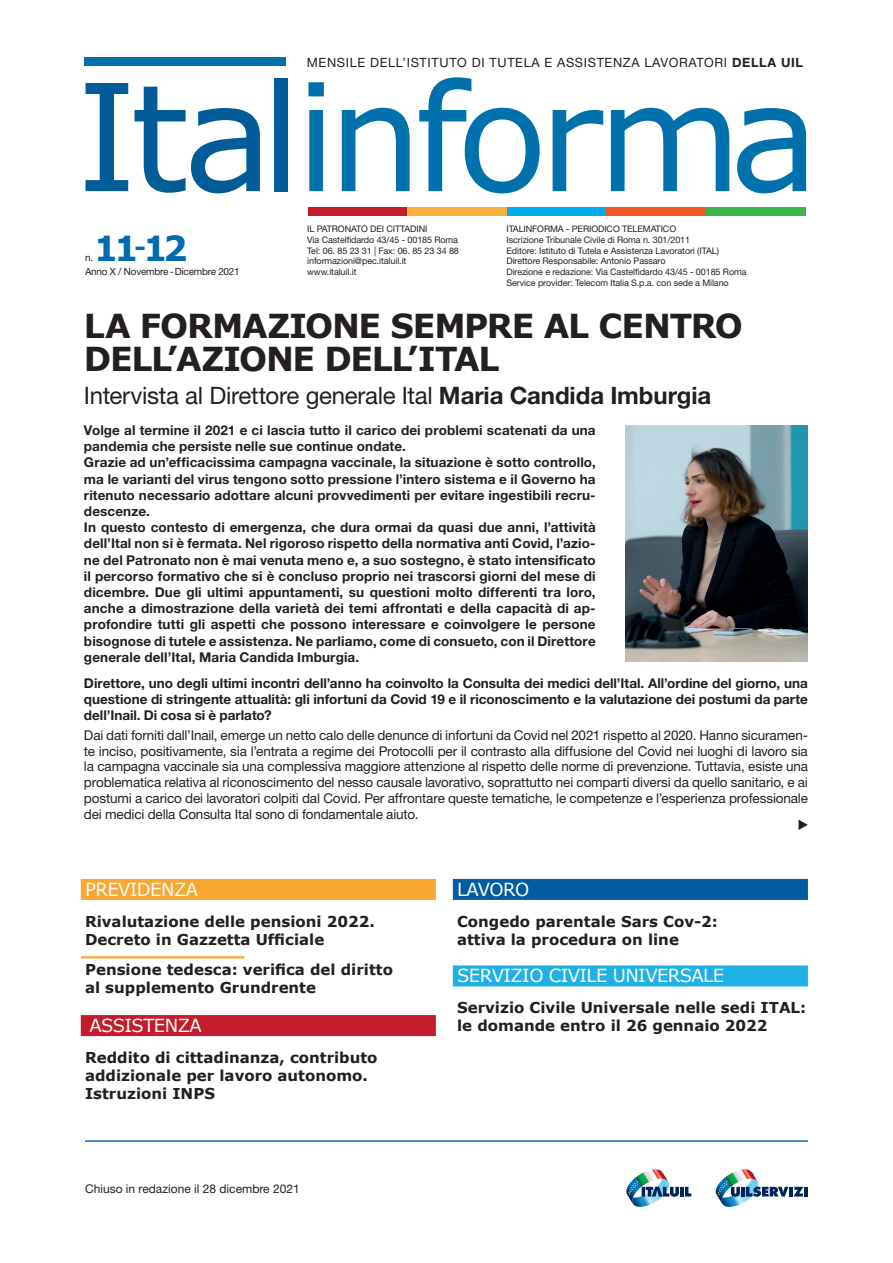
<style>
.page{position:relative;width:893px;height:1263px;background:#fff}
.page>*{position:absolute;margin:0;border:0;box-sizing:border-box;transform-origin:0 0}
.t1{font:148.8px "Verdana";letter-spacing:-.055em;color:#0071ad}
.t2{font:700 34.5px "Verdana";color:#006caf}
.t3{font:700 33px/33px "Verdana";letter-spacing:-.035em;color:#231f20}
.t4{font:24px "Helvetica Neue LT Std";letter-spacing:-.015em;color:#231f20}
.t5{font:18px "Verdana";letter-spacing:-.03em;color:#fff}
.t6{font:700 15px/18px "Verdana";color:#231f20}
.t7{font:700 13.5px/16.2px "Helvetica Neue LT Std";letter-spacing:.01em;color:#231f20}
.t8{font:13.5px/15.8px "Helvetica Neue LT Std";letter-spacing:-.01em;color:#231f20;text-align:justify}
.t9{font:12.75px "Helvetica Neue LT Std";letter-spacing:.05em;color:#231f20}
.t10{font:9.9px "Helvetica Neue LT Std";letter-spacing:-.02em;color:#231f20}
.t11{font:9px/10.8px "Helvetica Neue LT Std";letter-spacing:-.01em;color:#231f20}
.s1{font-weight:700}
.s2{color:#015c97}
.s3{font-size:24px}
</style>
<div class="page">
<img style="left:716px;top:1185px;width:2px;height:12px">
<svg style="left:718px;top:1169px;width:90px;height:38px"></svg>
<svg style="left:627px;top:1169px;width:64px;height:38px"></svg>
<hr style="left:85px;top:1140px;width:723px;height:2px;background:#006caf">
<div style="left:85px;top:57px;width:201px;height:8px;background:#0071ad"></div>
<div style="left:308px;top:207px;width:99px;height:8px;background:#c51c2b"></div>
<div style="left:407px;top:207px;width:100px;height:8px;background:#fbb03f"></div>
<div style="left:507px;top:207px;width:99px;height:8px;background:#00aeef"></div>
<div style="left:606px;top:207px;width:100px;height:8px;background:#f15929"></div>
<div style="left:706px;top:207px;width:100px;height:8px;background:#3ab54a"></div>
<svg style="left:798px;top:820px;width:10px;height:10px"></svg>
<div style="left:81px;top:879px;width:355px;height:21px;background:#faa633"></div>
<hr style="left:81px;top:956px;width:163px;height:2px;background:#faa633">
<div style="left:81px;top:1015px;width:355px;height:21px;background:#c51c2b"></div>
<div style="left:453px;top:879px;width:355px;height:21px;background:#015ca3"></div>
<div style="left:453px;top:965px;width:355px;height:21px;background:#1fb0e6"></div>
<img style="left:625px;top:426px;width:183px;height:235px">
<p class="t9" style="left:307px;top:54px;width:498px">MENSILE DELL’ISTITUTO DI TUTELA E ASSISTENZA LAVORATORI <span class="s1">DELLA UIL</span></p>
<h1 class="t1" style="left:76px;top:42px;width:745px"><span class="s2">Ital</span>informa</h1>
<p class="t11" style="left:307px;top:223px;width:153px">IL PATRONATO DEI CITTADINI<br>Via Castelfidardo 43/45 - 00185 Roma<br>Tel: 06. 85 23 31 | Fax: 06. 85 23 34 88 informazioni@pec.italuil.it<br>www.italuil.it</p>
<p class="t11" style="left:506px;top:223px;width:242px">ITALINFORMA - PERIODICO TELEMATICO<br>Iscrizione Tribunale Civile di Roma n. 301/2011<br>Editore: Istituto di Tutela e Assistenza Lavoratori (ITAL)<br>Direttore Responsabile: Antonio Passaro<br>Direzione e redazione: Via Castelfidardo 43/45 - 00185 Roma Service provider: Telecom Italia S.p.a. con sede a Milano</p>
<h2 class="t2" style="left:94px;top:226px;width:95px">11<span class="s3">-</span>12</h2>
<p class="t10" style="left:85px;top:265px;width:156px">Anno X / Novembre - Dicembre 2021</p>
<h3 class="t3" style="left:84px;top:310px;width:660px">LA FORMAZIONE SEMPRE AL CENTRO<br>DELL’AZIONE DELL’ITAL</h3>
<h3 class="t4" style="left:84px;top:381px;width:629px">Intervista al Direttore generale Ital <span class="s1">Maria Candida Imburgia</span></h3>
<p class="t7" style="left:84px;top:422px;width:513px">Volge al termine il 2021 e ci lascia tutto il carico dei problemi scatenati da una pandemia che persiste nelle sue continue ondate.<br>Grazie ad un’efficacissima campagna vaccinale, la situazione è sotto controllo, ma le varianti del virus tengono sotto pressione l’intero sistema e il Governo ha ritenuto necessario adottare alcuni provvedimenti per evitare ingestibili recru&shy;descenze.<br>In questo contesto di emergenza, che dura ormai da quasi due anni, l’attività dell’Ital non si è fermata. Nel rigoroso rispetto della normativa anti Covid, l’azio&shy;ne del Patronato non è mai venuta meno e, a suo sostegno, è stato intensificato il percorso formativo che si è concluso proprio nei trascorsi giorni del mese di dicembre. Due gli ultimi appuntamenti, su questioni molto differenti tra loro, anche a dimostrazione della varietà dei temi affrontati e della capacità di ap&shy;profondire tutti gli aspetti che possono interessare e coinvolgere le persone bisognose di tutele e assistenza. Ne parliamo, come di consueto, con il Direttore generale dell’Ital, Maria Candida Imburgia.</p>
<p class="t7" style="left:84px;top:675px;width:725px;line-height:15.8px;text-align:justify">Direttore, uno degli ultimi incontri dell’anno ha coinvolto la Consulta dei medici dell’Ital. All’ordine del giorno, una questione di stringente attualità: gli infortuni da Covid 19 e il riconoscimento e la valutazione dei postumi da parte dell’Inail. Di cosa si è parlato?</p>
<p class="t8" style="left:84px;top:727px;width:725px">Dai dati forniti dall’Inail, emerge un netto calo delle denunce di infortuni da Covid nel 2021 rispetto al 2020. Hanno sicuramen&shy;te inciso, positivamente, sia l’entrata a regime dei Protocolli per il contrasto alla diffusione del Covid nei luoghi di lavoro sia la campagna vaccinale sia una complessiva maggiore attenzione al rispetto delle norme di prevenzione. Tuttavia, esiste una problematica relativa al riconoscimento del nesso causale lavorativo, soprattutto nei comparti diversi da quello sanitario, e ai postumi a carico dei lavoratori colpiti dal Covid. Per affrontare queste tematiche, le competenze e l’esperienza professionale dei medici della Consulta Ital sono di fondamentale aiuto.</p>
<p class="t10" style="left:85px;top:251px;width:10px">n.</p>
<h3 class="t5" style="left:85px;top:878px;width:115px">PREVIDENZA</h3>
<p class="t6" style="left:85px;top:912px;width:291px">Rivalutazione delle pensioni 2022.<br>Decreto in Gazzetta Ufficiale</p>
<p class="t6" style="left:85px;top:961px;width:309px">Pensione tedesca: verifica del diritto al supplemento Grundrente</p>
<h3 class="t5" style="left:90px;top:1014px;width:114px">ASSISTENZA</h3>
<p class="t6" style="left:85px;top:1048px;width:294px">Reddito di cittadinanza, contributo addizionale per lavoro autonomo.<br>Istruzioni INPS</p>
<h3 class="t5" style="left:457px;top:878px;width:74px">LAVORO</h3>
<p class="t6" style="left:457px;top:912px;width:262px">Congedo parentale Sars Cov-2: attiva la procedura on line</p>
<h3 class="t5" style="left:457px;top:964px;width:269px">SERVIZIO CIVILE UNIVERSALE</h3>
<p class="t6" style="left:457px;top:999px;width:351px">Servizio Civile Universale nelle sedi ITAL: le domande entro il 26 gennaio 2022</p>
</div>
